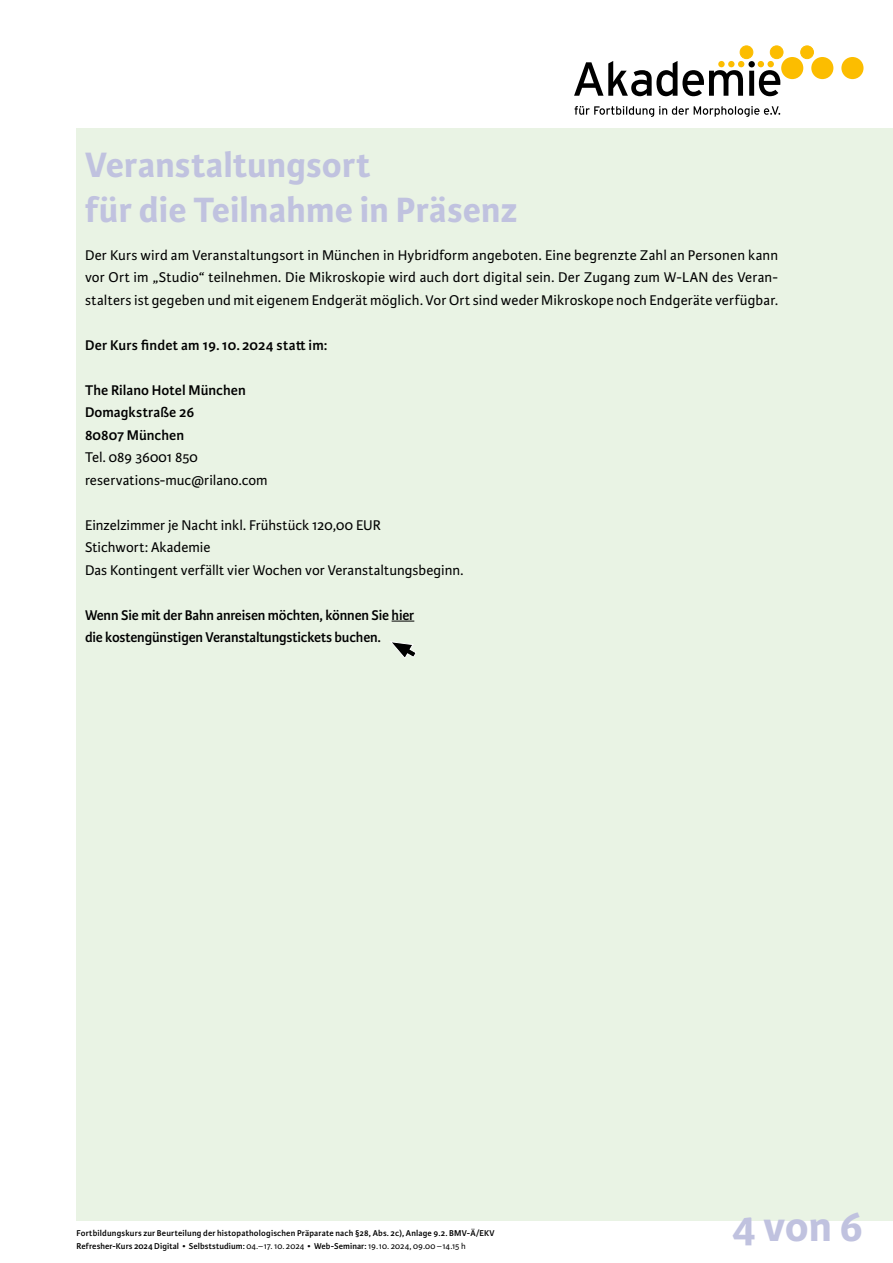
<style>
.page{position:relative;width:893px;height:1263px;background:#fff}
.page>*{position:absolute;margin:0;border:0;box-sizing:border-box;transform-origin:0 0}
.t1{font:700 45px "Karmina Sans";color:#c0c2df}
.t2{font:700 37.5px "Karmina Sans";letter-spacing:.005em;color:#c0c2df}
.t3{font:15px/22.5px "Karmina Sans";letter-spacing:.005em;color:#000;text-align:justify}
.t4{font:600 15px "Karmina Sans";letter-spacing:-.01em;color:#000}
.t5{font:600 9px "Karmina Sans";letter-spacing:.015em;color:#000}
.s1{font-weight:400}
</style>
<div class="page">
<div style="left:77px;top:128px;width:816px;height:1092px;background:#e9f3e4"></div>
<svg style="left:575px;top:106px;width:205px;height:11px"></svg>
<svg style="left:574px;top:61px;width:206px;height:35px"></svg>
<div style="left:767px;top:61px;width:7px;height:6px;background:#fcbd00;border-radius:50%"></div>
<div style="left:740px;top:46px;width:13px;height:13px;background:#fcbd00;border-radius:50%"></div>
<div style="left:740px;top:46px;width:13px;height:13px;border:1px solid #fcbd00;border-radius:50%"></div>
<div style="left:770px;top:46px;width:13px;height:13px;background:#fcbd00;border-radius:50%"></div>
<div style="left:770px;top:46px;width:13px;height:13px;border:1px solid #fcbd00;border-radius:50%"></div>
<div style="left:801px;top:46px;width:12px;height:13px;background:#fcbd00;border-radius:50%"></div>
<div style="left:801px;top:46px;width:12px;height:13px;border:1px solid #fcbd00;border-radius:50%"></div>
<div style="left:781px;top:57px;width:22px;height:22px;background:#fcbd00;border-radius:50%"></div>
<div style="left:811px;top:57px;width:22px;height:22px;background:#fcbd00;border-radius:50%"></div>
<div style="left:841px;top:57px;width:22px;height:22px;background:#fcbd00;border-radius:50%"></div>
<div style="left:718px;top:61px;width:7px;height:6px;background:#fcbd00;border-radius:50%"></div>
<svg style="left:392px;top:621px;width:22px;height:1px"></svg>
<svg style="left:390px;top:641px;width:26px;height:18px"></svg>
<p class="t2" style="left:85px;top:143px;width:287px">Veranstaltungsort</p>
<p class="t2" style="left:85px;top:188px;width:434px">für die Teilnahme in Präsenz</p>
<p class="t3" style="left:85px;top:244px;width:695px">Der Kurs wird am Veranstaltungsort in München in Hybridform angeboten. Eine begrenzte Zahl an Personen kann vor Ort im „Studio“ teilnehmen. Die Mikroskopie wird auch dort digital sein. Der Zugang zum W-LAN des Veran&shy;stalters ist gegeben und mit eigenem Endgerät möglich. Vor Ort sind weder Mikroskope noch Endgeräte verfügbar.</p>
<p class="t4" style="left:85px;top:336px;width:244px">Der Kurs findet am 19.10. 2024 statt im:</p>
<p class="t4" style="left:85px;top:381px;width:162px">The Rilano Hotel München</p>
<p class="t4" style="left:85px;top:404px;width:111px">Domagkstraße 26</p>
<p class="t4" style="left:85px;top:426px;width:101px">80807 München</p>
<p class="t3" style="left:85px;top:446px;width:114px">Tel. 089 36001 850</p>
<p class="t3" style="left:85px;top:469px;width:184px">reservations-muc@rilano.com</p>
<p class="t3" style="left:85px;top:514px;width:297px">Einzelzimmer je Nacht inkl. Frühstück 120,00 EUR</p>
<p class="t3" style="left:85px;top:536px;width:127px">Stichwort: Akademie</p>
<p class="t3" style="left:85px;top:559px;width:380px">Das Kontingent verfällt vier Wochen vor Veranstaltungsbeginn.</p>
<p class="t4" style="left:85px;top:606px;width:331px">Wenn Sie mit der Bahn anreisen möchten, können Sie hier</p>
<p class="t4" style="left:85px;top:629px;width:297px">die kostengünstigen Veranstaltungstickets buchen.</p>
<p class="t5" style="left:77px;top:1228px;width:420px">Fortbildungskurs zur Beurteilung der histopathologischen Präparate nach §28, Abs. 2c), Anlage 9.2. BMV-Ä/EKV</p>
<p class="t5" style="left:77px;top:1241px;width:391px">Refresher-Kurs 2024 Digital <span class="s1">•</span> Selbststudium: <span class="s1">04.–17. 10. 2024 •</span> Web-Seminar: <span class="s1">19.10. 2024, 09.00 –14.15 h</span></p>
<p class="t1" style="left:732px;top:1201px;width:133px">4 von 6</p>
</div>
